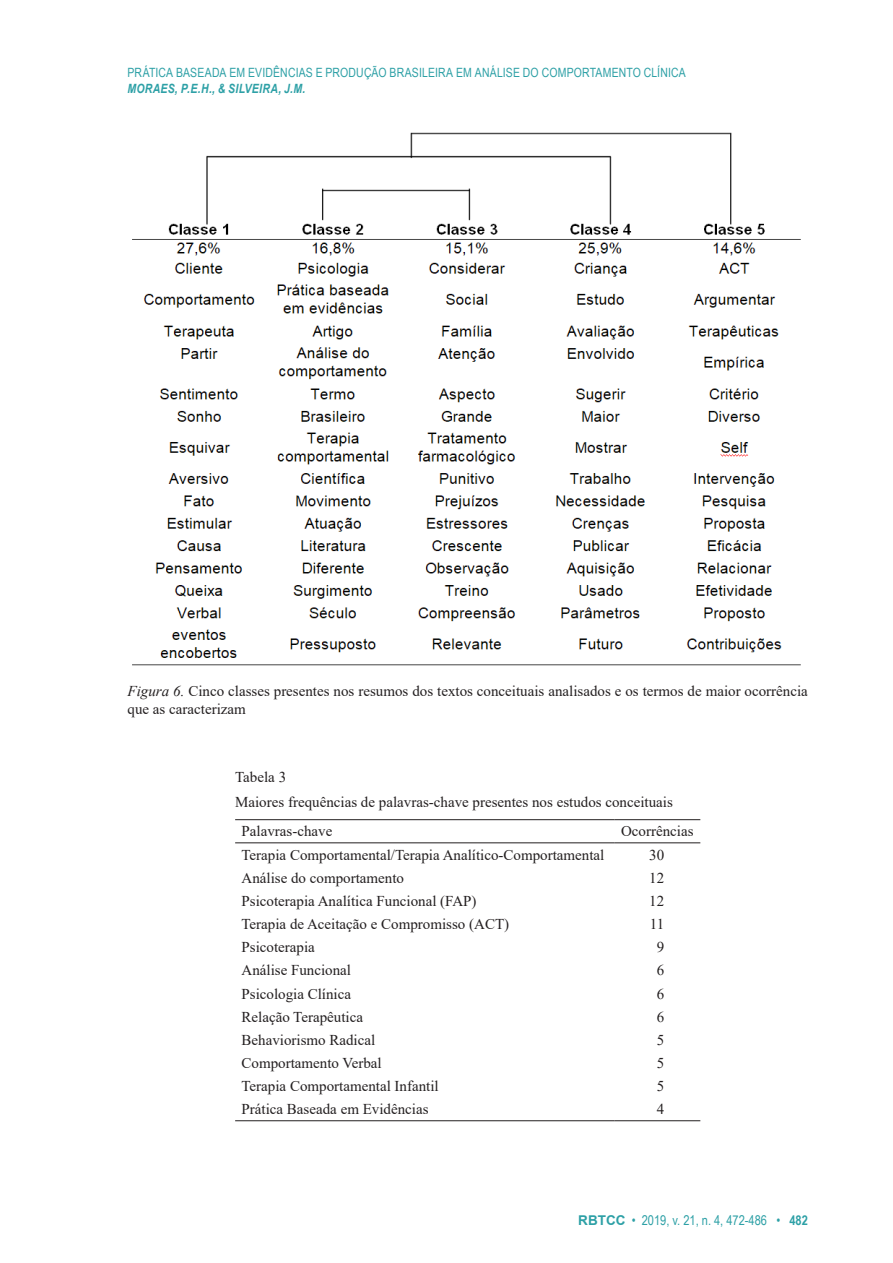
<style>
.page{position:relative;width:893px;height:1263px;background:#fff}
.page>*{position:absolute;margin:0;border:0;box-sizing:border-box;transform-origin:0 0}
.t1{font:15px/18px "Times New Roman";color:#231f20}
.t2{font:13.5px "Arial Narrow";color:#2da0a6}
.t3{font:12.75px "Arial Narrow";letter-spacing:.01em;color:#2da0a6}
.t4{font:italic 700 12.75px "Arial Narrow";letter-spacing:.025em;color:#2da0a6}
.s1{font-style:italic}
.s2{font-family:"Arial";font-weight:700}
.s3{font-weight:700}
</style>
<div class="page">
<img style="left:132px;top:132px;width:669px;height:534px">
<hr style="left:235px;top:819px;width:379px;height:1px;background:#231f20">
<hr style="left:614px;top:819px;width:86px;height:1px;background:#231f20">
<hr style="left:235px;top:842px;width:379px;height:1px;background:#231f20">
<hr style="left:614px;top:842px;width:86px;height:1px;background:#231f20">
<hr style="left:235px;top:1120px;width:379px;height:1px;background:#231f20">
<hr style="left:614px;top:1120px;width:86px;height:1px;background:#231f20">
<p class="t3" style="left:128px;top:63px;width:560px">PRÁTICA BASEADA EM EVIDÊNCIAS E PRODUÇÃO BRASILEIRA EM ANÁLISE DO COMPORTAMENTO CLÍNICA</p>
<p class="t4" style="left:128px;top:78px;width:179px">MORAES, P.E.H., &amp; SILVEIRA, J.M.</p>
<p class="t1" style="left:128px;top:682px;width:682px"><span class="s1">Figura 6.</span> Cinco classes presentes nos resumos dos textos conceituais analisados e os termos de maior ocorrência que as caracterizam</p>
<p class="t1" style="left:235px;top:764px;width:439px;line-height:24.9px">Tabela 3<br>Maiores frequências de palavras-chave presentes nos estudos conceituais</p>
<p class="t1" style="left:242px;top:822px;width:92px">Palavras-chave</p>
<p class="t1" style="left:621px;top:822px;width:74px">Ocorrências</p>
<p class="t1" style="left:242px;top:845px;width:364px">Terapia Comportamental/Terapia Analítico-Comportamental</p>
<p class="t1" style="left:649px;top:845px;width:16px">30</p>
<p class="t1" style="left:242px;top:868px;width:164px">Análise do comportamento</p>
<p class="t1" style="left:649px;top:868px;width:16px">12</p>
<p class="t1" style="left:242px;top:891px;width:237px">Psicoterapia Analítica Funcional (FAP)</p>
<p class="t1" style="left:649px;top:891px;width:16px">12</p>
<p class="t1" style="left:242px;top:915px;width:269px">Terapia de Aceitação e Compromisso (ACT)</p>
<p class="t1" style="left:650px;top:915px;width:16px">11</p>
<p class="t1" style="left:242px;top:938px;width:75px">Psicoterapia</p>
<p class="t1" style="left:657px;top:938px;width:9px">9</p>
<p class="t1" style="left:242px;top:961px;width:111px">Análise Funcional</p>
<p class="t1" style="left:657px;top:961px;width:9px">6</p>
<p class="t1" style="left:242px;top:984px;width:111px">Psicologia Clínica</p>
<p class="t1" style="left:657px;top:984px;width:9px">6</p>
<p class="t1" style="left:242px;top:1007px;width:123px">Relação Terapêutica</p>
<p class="t1" style="left:657px;top:1007px;width:9px">6</p>
<p class="t1" style="left:242px;top:1030px;width:135px">Behaviorismo Radical</p>
<p class="t1" style="left:657px;top:1030px;width:9px">5</p>
<p class="t1" style="left:242px;top:1053px;width:142px">Comportamento Verbal</p>
<p class="t1" style="left:657px;top:1053px;width:9px">5</p>
<p class="t1" style="left:242px;top:1077px;width:199px">Terapia Comportamental Infantil</p>
<p class="t1" style="left:657px;top:1077px;width:9px">5</p>
<p class="t1" style="left:242px;top:1100px;width:189px">Prática Baseada em Evidências</p>
<p class="t1" style="left:657px;top:1100px;width:9px">4</p>
<p class="t2" style="left:578px;top:1210px;width:231px"><span class="s2">RBTCC</span> • 2019, v. 21, n. 4, 472-486 • <span class="s3">482</span></p>
</div>
